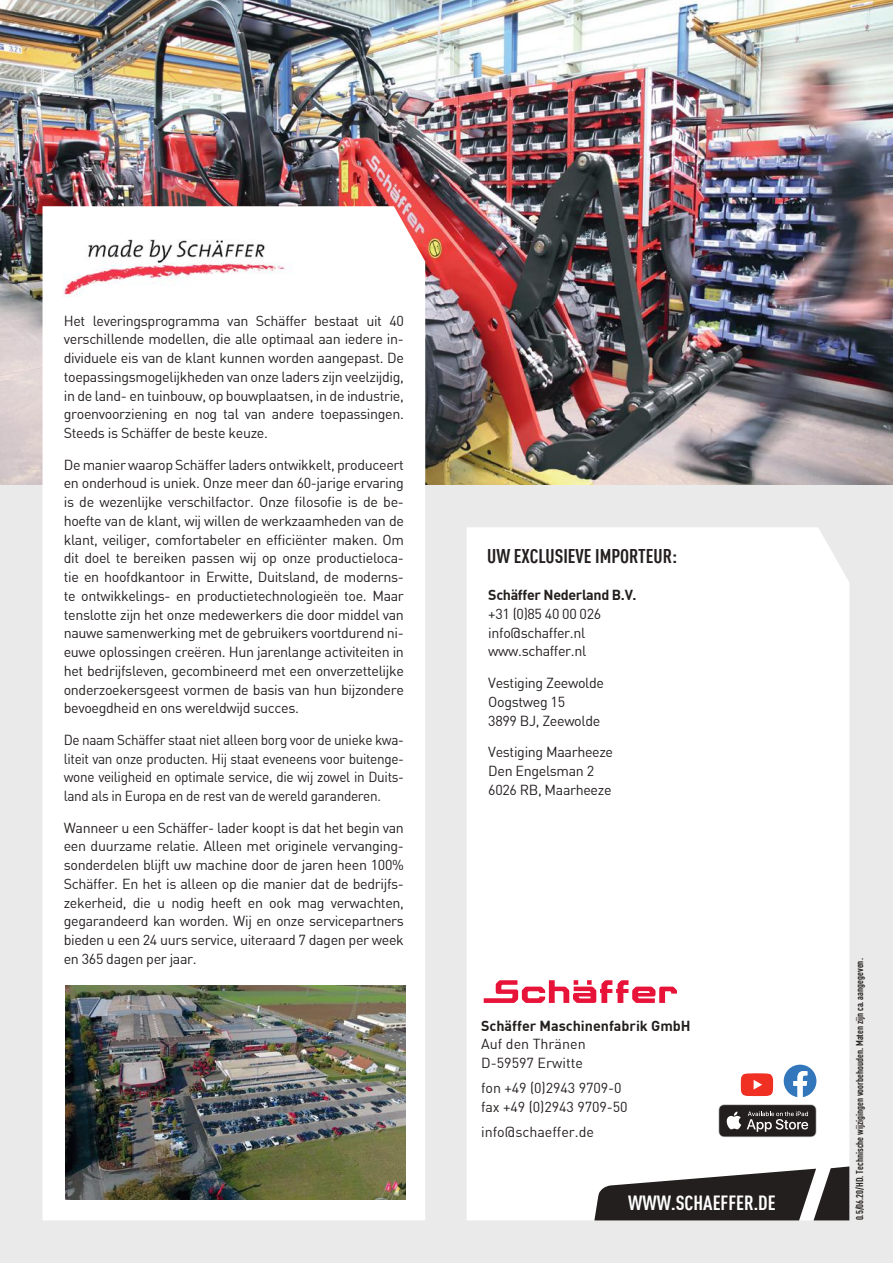
<style>
.page{position:relative;width:893px;height:1263px;background:#ebeaea}
.page>*{position:absolute;margin:0;border:0;box-sizing:border-box;transform-origin:0 0}
.t1{font:700 condensed 20.1px "DIN Offc Pro";color:#fff}
.t2{font:700 condensed 19.5px "DIN Offc Pro";color:#241f1f}
.t3{font:14.25px/18.8px "DIN Offc Pro";letter-spacing:-.025em;color:#241f1f}
.t4{font:14.25px/18.8px "DIN Offc Pro";letter-spacing:-.025em;color:#241f1f;text-align:justify;scale:.95 1}
.t5{font:14.25px/18.8px "DIN Offc Pro";color:#241f1f}
.t6{font:14.25px/18.8px "DIN Offc Pro";letter-spacing:-.005em;color:#241f1f}
.t7{font:700 14.25px "DIN Offc Pro";color:#241f1f}
.t8{font:700 14.25px "DIN Offc Pro";letter-spacing:-.025em;color:#241f1f}
.t9{font:700 condensed 9.75px "DIN Offc Pro";color:#241f1f}
</style>
<div class="page">
<img style="left:0;top:0;width:893px;height:485px">
<div style="left:43px;top:206px;width:382px;height:1014px;background:#fff"></div>
<div style="left:467px;top:527px;width:382px;height:693px;background:#fff"></div>
<img style="left:62px;top:216px;width:233px;height:90px">
<svg style="left:892px;top:282px;width:1px;height:159px"></svg>
<svg style="left:484px;top:980px;width:193px;height:23px;background:#f391a2"></svg>
<img style="left:65px;top:985px;width:341px;height:214px">
<svg style="left:718px;top:1104px;width:98px;height:33px;background:#514d4d"></svg>
<svg style="left:741px;top:1073px;width:32px;height:23px"></svg>
<svg style="left:784px;top:1065px;width:32px;height:32px"></svg>
<svg style="left:594px;top:1166px;width:255px;height:54px;background:#5d5959"></svg>
<p class="t3" style="left:64px;top:310px;width:342px;text-align:justify">Het leveringsprogramma van Schäffer bestaat uit 40 verschillende modellen, die alle optimaal aan iedere in&shy;dividuele eis van de klant kunnen worden aangepast. De toepassingsmogelijkheden van onze laders zijn veelzijdig, in de land- en tuinbouw, op bouwplaatsen, in de industrie, groenvoorziening en nog tal van andere toepassingen.<br>Steeds is Schäffer de beste keuze.</p>
<p class="t3" style="left:64px;top:454px;width:342px;text-align:justify">De manier waarop Schäffer laders ontwikkelt, produceert en onderhoud is uniek. Onze meer dan 60-jarige ervaring is de wezenlijke verschilfactor. Onze filosofie is de be&shy;hoefte van de klant, wij willen de werkzaamheden van de klant, veiliger, comfortabeler en efficiënter maken. Om dit doel te bereiken passen wij op onze productieloca&shy;tie en hoofdkantoor in Erwitte, Duitsland, de moderns&shy;te ontwikkelings- en productietechnologieën toe. Maar tenslotte zijn het onze medewerkers die door middel van nauwe samenwerking met de gebruikers voortdurend ni&shy;euwe oplossingen creëren. Hun jarenlange activiteiten in het bedrijfsleven, gecombineerd met een onverzettelijke onderzoekersgeest vormen de basis van hun bijzondere bevoegdheid en ons wereldwijd succes.</p>
<p class="t4" style="left:64px;top:729px;width:360px">De naam Schäffer staat niet alleen borg voor de unieke kwa&shy;liteit van onze producten. Hij staat eveneens voor buitenge&shy;wone veiligheid en optimale service, die wij zowel in Duits&shy;land als in Europa en de rest van de wereld garanderen.</p>
<p class="t3" style="left:64px;top:817px;width:342px;text-align:justify">Wanneer u een Schäffer- lader koopt is dat het begin van een duurzame relatie. Alleen met originele vervanging&shy;sonderdelen blijft uw machine door de jaren heen 100% Schäffer. En het is alleen op die manier dat de bedrijfs&shy;zekerheid, die u nodig heeft en ook mag verwachten, gegarandeerd kan worden. Wij en onze servicepartners bieden u een 24 uurs service, uiteraard 7 dagen per week en 365 dagen per jaar.</p>
<h2 class="t2" style="left:487px;top:542px;width:191px">UW EXCLUSIEVE IMPORTEUR:</h2>
<p class="t8" style="left:488px;top:584px;width:150px">Schäffer Nederland B.V.</p>
<p class="t3" style="left:488px;top:603px;width:114px">+31 (0)85 40 00 026 info@schaffer.nl www.schaffer.nl</p>
<p class="t3" style="left:488px;top:672px;width:117px">Vestiging Zeewolde<br>Oogstweg 15<br>3899 BJ, Zeewolde</p>
<p class="t3" style="left:488px;top:741px;width:126px">Vestiging Maarheeze<br>Den Engelsman 2<br>6026 RB, Maarheeze</p>
<p class="t7" style="left:481px;top:1014px;width:211px">Schäffer Maschinenfabrik GmbH</p>
<p class="t5" style="left:481px;top:1034px;width:106px">Auf den Thränen<br>D-59597 Erwitte</p>
<p class="t6" style="left:481px;top:1078px;width:148px">fon +49 (0)2943 9709-0 fax +49 (0)2943 9709-50</p>
<p class="t5" style="left:481px;top:1122px;width:114px">info@schaeffer.de</p>
<h1 class="t1" style="left:628px;top:1188px;width:149px">WWW.SCHAEFFER.DE</h1>
<p class="t9" style="left:853px;top:1220px;width:264px;rotate:-90deg">0.5/06.20/HD. Technische wijzigingen voorbehouden. Maten zijn ca. aangegeven.</p>
</div>
